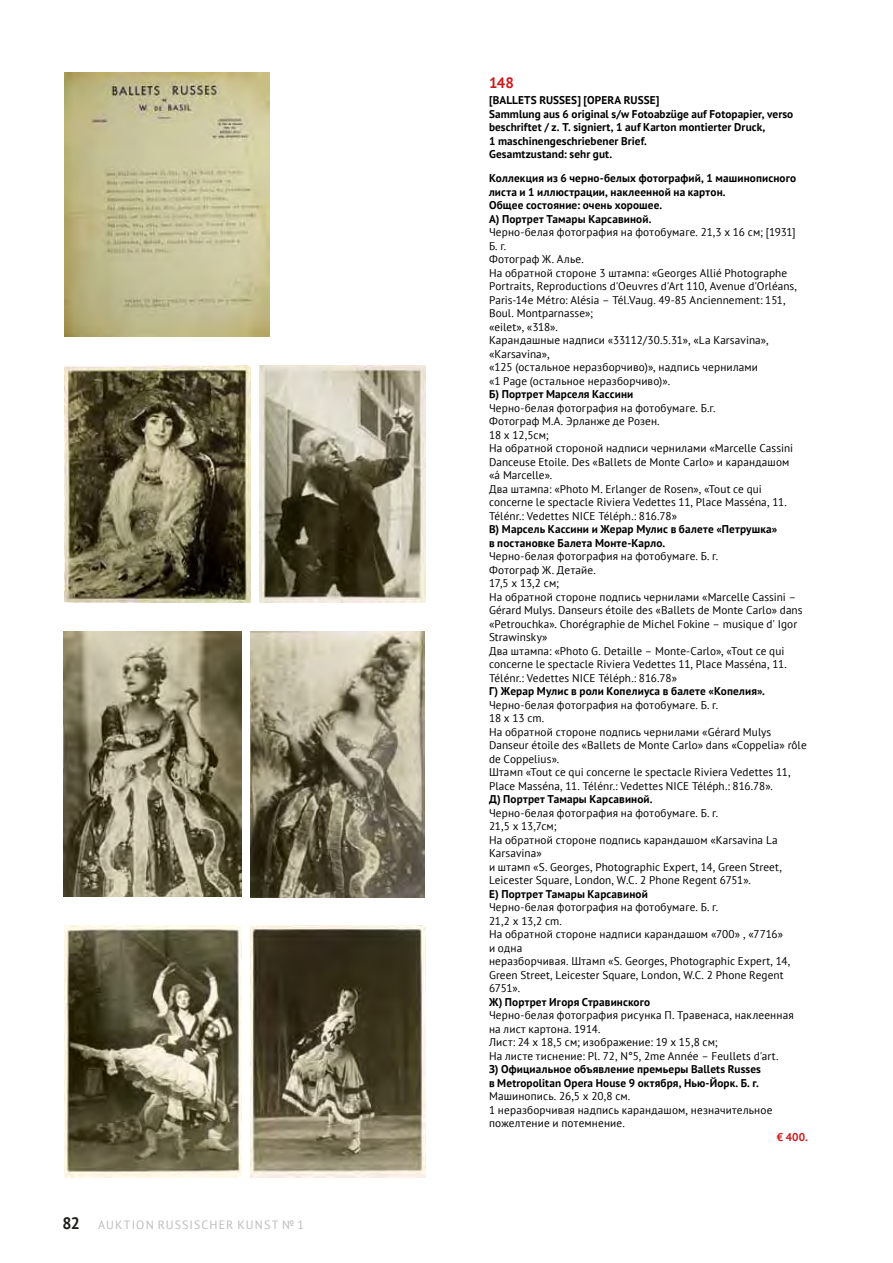
<style>
.page{position:relative;width:893px;height:1263px;background:#fff}
.page>*{position:absolute;margin:0;border:0;box-sizing:border-box;transform-origin:0 0}
.t1{font:700 15px "PT Sans";color:#ce1a1c}
.t2{font:12px "PT Sans";letter-spacing:.09em;color:#bbbcbd}
.t3{font:11.25px/13.5px "PT Sans";letter-spacing:.01em;color:#000}
.t4{font:700 11.25px/13.5px "PT Sans";letter-spacing:.01em;color:#000}
.t5{font:700 11.25px "PT Sans";color:#ce1a1c}
.s1{font-weight:700;font-size:16.5px;color:#1d1d1b}
</style>
<div class="page">
<img style="left:65px;top:366px;width:186px;height:237px">
<img style="left:259px;top:366px;width:166px;height:237px">
<img style="left:63px;top:631px;width:179px;height:265px">
<img style="left:250px;top:631px;width:174px;height:266px">
<img style="left:65px;top:72px;width:204px;height:264px">
<img style="left:64px;top:925px;width:178px;height:253px">
<img style="left:250px;top:925px;width:175px;height:253px">
<p class="t2" style="left:63px;top:1217px;width:243px"><span class="s1">82</span> Auktion Russischer Kunst № 1</p>
<h1 class="t1" style="left:489px;top:73px;width:26px">148</h1>
<p class="t4" style="left:489px;top:93px;width:306px">[BALLETS RUSSES] [OPERA RUSSE]<br>Sammlung aus 6 original s/w Fotoabzüge auf Fotopapier, verso beschriftet / z. T. signiert, 1 auf Karton montierter Druck,<br>1 maschinengeschriebener Brief.<br>Gesamtzustand: sehr gut.</p>
<p class="t4" style="left:489px;top:171px;width:309px">Коллекция из 6 черно-белых фотографий, 1 машинописного листа и 1 иллюстрации, наклеенной на картон.<br>Общее состояние: очень хорошее.<br>А) Портрет Тамары Карсавиной.</p>
<p class="t3" style="left:489px;top:225px;width:309px">Черно-белая фотография на фотобумаге. 21,3 x 16 см; [1931] Б. г.<br>Фотограф Ж. Алье.<br>На обратной стороне 3 штампа: «Georges Allié Photographe Portraits, Reproductions d'Oeuvres d'Art 110, Avenue d'Orléans, Paris-14e Métro: Alésia – Tél.Vaug. 49-85 Anciennement: 151, Boul. Montparnasse»;<br>«eilet», «318».<br>Карандашные надписи «33112/30.5.31», «La Karsavina», «Karsavina»,<br>«125 (остальное неразборчиво)», надпись чернилами<br>«1 Page (остальное неразборчиво)».</p>
<p class="t4" style="left:489px;top:387px;width:146px">Б) Портрет Марселя Кассини</p>
<p class="t3" style="left:489px;top:401px;width:306px">Черно-белая фотография на фотобумаге. Б.г.<br>Фотограф М.А. Эрланже де Розен.<br>18 x 12,5см;<br>На обратной стороной надписи чернилами «Marcelle Cassini Danceuse Etoile. Des «Ballets de Monte Carlo» и карандашом «á Marcelle».<br>Два штампа: «Photo M. Erlanger de Rosen», «Tout ce qui concerne le spectacle Riviera Vedettes 11, Place Masséna, 11.<br>Télénr.: Vedettes NICE Téléph.: 816.78»</p>
<p class="t4" style="left:489px;top:522px;width:290px">В) Марсель Кассини и Жерар Мулис в балете «Петрушка» в постановке Балета Монте-Карло.</p>
<p class="t3" style="left:489px;top:549px;width:315px">Черно-белая фотография на фотобумаге. Б. г.<br>Фотограф Ж. Детайе.<br>17,5 x 13,2 см;<br>На обратной стороне подпись чернилами «Marcelle Cassini – Gérard Mulys. Danseurs étoile des «Ballets de Monte Carlo» dans «Petrouchka». Chorégraphie de Michel Fokine – musique d' Igor Strawinsky»<br>Два штампа: «Photo G. Detaille – Monte-Carlo», «Tout ce qui concerne le spectacle Riviera Vedettes 11, Place Masséna, 11.<br>Télénr.: Vedettes NICE Téléph.: 816.78»</p>
<p class="t4" style="left:489px;top:684px;width:277px">Г) Жерар Мулис в роли Копелиуса в балете «Копелия».</p>
<p class="t3" style="left:489px;top:698px;width:319px">Черно-белая фотография на фотобумаге. Б. г.<br>18 x 13 cm.<br>На обратной стороне подпись чернилами «Gérard Mulys Danseur étoile des «Ballets de Monte Carlo» dans «Coppelia» rôle de Coppelius».<br>Штамп «Tout ce qui concerne le spectacle Riviera Vedettes 11, Place Masséna, 11. Télénr.: Vedettes NICE Téléph.: 816.78».</p>
<p class="t4" style="left:489px;top:792px;width:165px">Д) Портрет Тамары Карсавиной.</p>
<p class="t3" style="left:489px;top:806px;width:294px">Черно-белая фотография на фотобумаге. Б. г.<br>21,5 x 13,7см;<br>На обратной стороне подпись карандашом «Karsavina La Karsavina»<br>и штамп «S. Georges, Photographic Expert, 14, Green Street, Leicester Square, London, W.C. 2 Phone Regent 6751».</p>
<p class="t4" style="left:489px;top:887px;width:160px">Е) Портрет Тамары Карсавиной</p>
<p class="t3" style="left:489px;top:900px;width:303px">Черно-белая фотография на фотобумаге. Б. г.<br>21,2 x 13,2 cm.<br>На обратной стороне надписи карандашом «700» , «7716» и одна<br>неразборчивая. Штамп «S. Georges, Photographic Expert, 14, Green Street, Leicester Square, London, W.C. 2 Phone Regent 6751».</p>
<p class="t4" style="left:489px;top:995px;width:163px">Ж) Портрет Игоря Стравинского</p>
<p class="t3" style="left:489px;top:1008px;width:306px">Черно-белая фотография рисунка П. Травенаса, наклеенная на лист картона. 1914.<br>Лист: 24 x 18,5 см; изображение: 19 x 15,8 см;<br>На листе тиснение: Pl. 72, N°5, 2me Année – Feullets d'art.</p>
<p class="t4" style="left:489px;top:1062px;width:273px">З) Официальное объявление премьеры Ballets Russes в Metropolitan Opera House 9 октября, Нью-Йорк. Б. г.</p>
<p class="t3" style="left:489px;top:1089px;width:285px">Машинопись. 26,5 x 20,8 см.<br>1 неразборчивая надпись карандашом, незначительное пожелтение и потемнение.</p>
<p class="t5" style="left:777px;top:1129px;width:33px">€ 400.</p>
</div>
